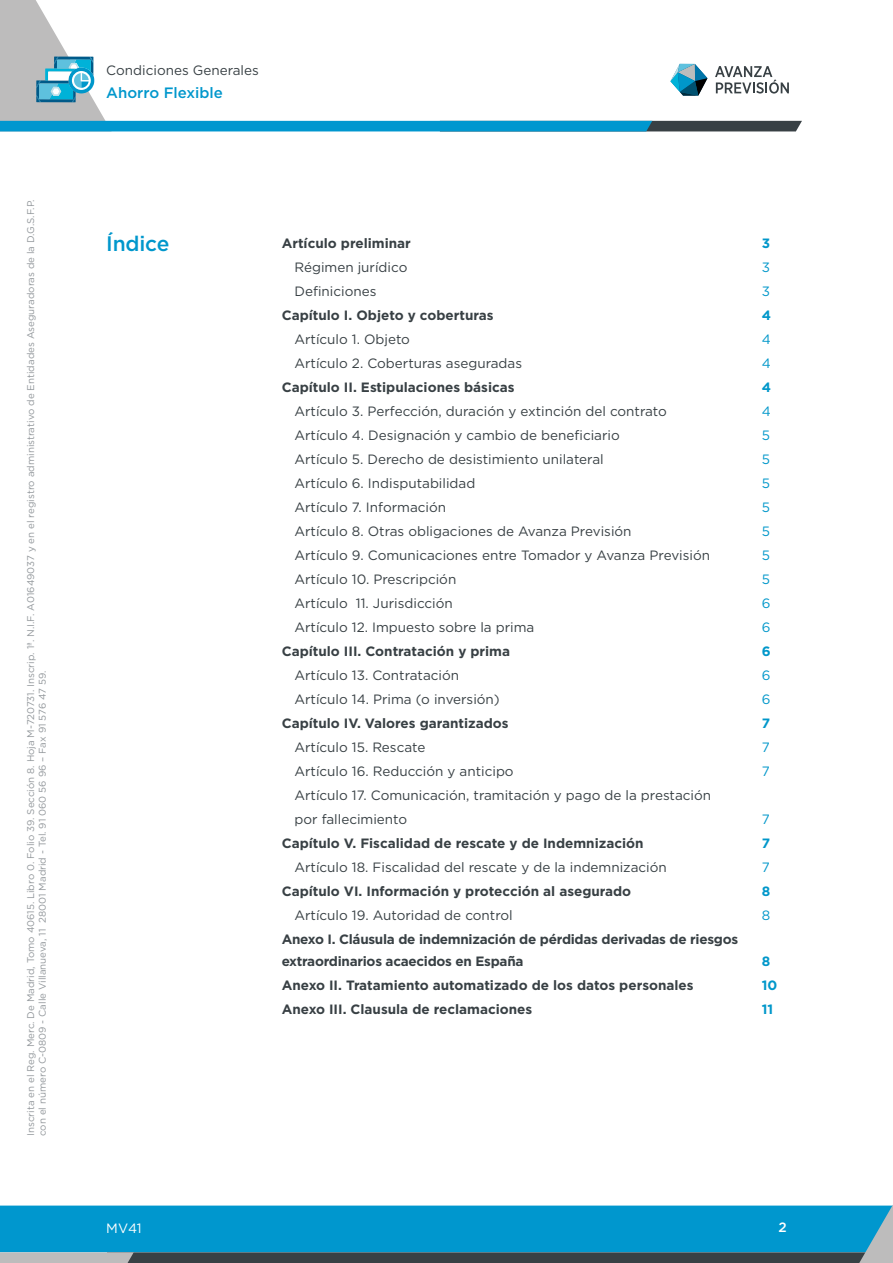
<style>
.page{position:relative;width:893px;height:1263px;background:#fff}
.page>*{position:absolute;margin:0;border:0;box-sizing:border-box;transform-origin:0 0}
.t1{font:500 21px "Gotham";letter-spacing:-.01em;color:#0097cc}
.t2{font:500 15px "Gotham";color:#0097cc}
.t3{font:13.5px/24px "Gotham";color:#384044}
.t4{font:700 13.5px "Gotham";color:#384044}
.t5{font:700 13.5px/22.5px "Gotham";letter-spacing:-.02em;color:#384044}
.t6{font:13.5px "Gotham";color:#0097ca}
.t7{font:700 13.5px "Gotham";color:#0097ca}
.t8{font:13.5px "Gotham";color:#fff}
.t9{font:500 13.5px "Gotham";color:#fff}
.t10{font:9.75px/11.7px "Gotham";color:#92979b}
</style>
<div class="page">
<svg style="left:0;top:1205px;width:893px;height:58px;background:#148db9"></svg>
<svg style="left:0;top:0;width:802px;height:131px"></svg>
<p class="t10" style="left:25px;top:1136px;width:938px;rotate:-90deg">Inscrita en el Reg. Merc. De Madrid, Tomo 40615. Libro 0. Folio 39. Sección 8. Hoja M-720731. Inscrip. 1ª. N.I.F. A01649037 y en el registro administrativo de Entidades Aseguradoras de la D.G.S.F.P. con el número C-0809 - Calle Villanueva, 11 28001 Madrid - Tel. 91 060 56 96 – Fax 91 576 47 59.</p>
<p class="t3" style="left:106px;top:58px;width:154px">Condiciones Generales</p>
<p class="t2" style="left:106px;top:83px;width:118px">Ahorro Flexible</p>
<h1 class="t1" style="left:106px;top:229px;width:65px">Índice</h1>
<p class="t4" style="left:282px;top:234px;width:131px">Artículo preliminar</p>
<p class="t7" style="left:762px;top:234px;width:10px">3</p>
<p class="t3" style="left:294px;top:254px;width:114px">Régimen jurídico</p>
<p class="t6" style="left:762px;top:258px;width:10px">3</p>
<p class="t3" style="left:294px;top:278px;width:83px">Definiciones</p>
<p class="t6" style="left:762px;top:282px;width:10px">3</p>
<p class="t4" style="left:282px;top:306px;width:213px">Capítulo I. Objeto y coberturas</p>
<p class="t7" style="left:762px;top:306px;width:11px">4</p>
<p class="t3" style="left:294px;top:326px;width:117px">Artículo 1. Objeto</p>
<p class="t6" style="left:762px;top:330px;width:11px">4</p>
<p class="t3" style="left:294px;top:350px;width:229px">Artículo 2. Coberturas aseguradas</p>
<p class="t6" style="left:762px;top:354px;width:11px">4</p>
<p class="t4" style="left:282px;top:378px;width:234px">Capítulo II. Estipulaciones básicas</p>
<p class="t7" style="left:762px;top:378px;width:11px">4</p>
<p class="t3" style="left:294px;top:398px;width:374px">Artículo 3. Perfección, duración y extinción del contrato</p>
<p class="t6" style="left:762px;top:402px;width:11px">4</p>
<p class="t3" style="left:294px;top:422px;width:327px">Artículo 4. Designación y cambio de beneficiario</p>
<p class="t6" style="left:762px;top:426px;width:10px">5</p>
<p class="t3" style="left:294px;top:446px;width:311px">Artículo 5. Derecho de desistimiento unilateral</p>
<p class="t6" style="left:762px;top:450px;width:10px">5</p>
<p class="t3" style="left:294px;top:470px;width:182px">Artículo 6. Indisputabilidad</p>
<p class="t6" style="left:762px;top:474px;width:10px">5</p>
<p class="t3" style="left:294px;top:494px;width:153px">Artículo 7. Información</p>
<p class="t6" style="left:762px;top:498px;width:10px">5</p>
<p class="t3" style="left:294px;top:518px;width:339px">Artículo 8. Otras obligaciones de Avanza Previsión</p>
<p class="t6" style="left:762px;top:522px;width:10px">5</p>
<p class="t3" style="left:294px;top:542px;width:417px">Artículo 9. Comunicaciones entre Tomador y Avanza Previsión</p>
<p class="t6" style="left:762px;top:546px;width:10px">5</p>
<p class="t3" style="left:294px;top:566px;width:163px">Artículo 10. Prescripción</p>
<p class="t6" style="left:762px;top:570px;width:10px">5</p>
<p class="t3" style="left:294px;top:590px;width:160px">Artículo 11. Jurisdicción</p>
<p class="t6" style="left:762px;top:594px;width:10px">6</p>
<p class="t3" style="left:294px;top:614px;width:241px">Artículo 12. Impuesto sobre la prima</p>
<p class="t6" style="left:762px;top:618px;width:10px">6</p>
<p class="t4" style="left:282px;top:642px;width:230px">Capítulo III. Contratación y prima</p>
<p class="t7" style="left:762px;top:642px;width:10px">6</p>
<p class="t3" style="left:294px;top:662px;width:166px">Artículo 13. Contratación</p>
<p class="t6" style="left:762px;top:666px;width:10px">6</p>
<p class="t3" style="left:294px;top:686px;width:207px">Artículo 14. Prima (o inversión)</p>
<p class="t6" style="left:762px;top:690px;width:10px">6</p>
<p class="t4" style="left:282px;top:714px;width:228px">Capítulo IV. Valores garantizados</p>
<p class="t7" style="left:762px;top:714px;width:10px">7</p>
<p class="t3" style="left:294px;top:734px;width:132px">Artículo 15. Rescate</p>
<p class="t6" style="left:762px;top:738px;width:10px">7</p>
<p class="t3" style="left:294px;top:758px;width:221px">Artículo 16. Reducción y anticipo</p>
<p class="t6" style="left:762px;top:762px;width:10px">7</p>
<p class="t3" style="left:294px;top:782px;width:418px">Artículo 17. Comunicación, tramitación y pago de la prestación por fallecimiento</p>
<p class="t6" style="left:762px;top:810px;width:10px">7</p>
<p class="t4" style="left:282px;top:834px;width:363px">Capítulo V. Fiscalidad de rescate y de Indemnización</p>
<p class="t7" style="left:762px;top:834px;width:10px">7</p>
<p class="t3" style="left:294px;top:855px;width:374px">Artículo 18. Fiscalidad del rescate y de la indemnización</p>
<p class="t6" style="left:762px;top:858px;width:10px">7</p>
<p class="t4" style="left:282px;top:882px;width:351px">Capítulo VI. Información y protección al asegurado</p>
<p class="t7" style="left:762px;top:882px;width:10px">8</p>
<p class="t3" style="left:294px;top:903px;width:220px">Artículo 19. Autoridad de control</p>
<p class="t6" style="left:762px;top:906px;width:10px">8</p>
<p class="t5" style="left:282px;top:927px;width:458px">Anexo I. Cláusula de indemnización de pérdidas derivadas de riesgos extraordinarios acaecidos en España</p>
<p class="t7" style="left:762px;top:952px;width:10px">8</p>
<p class="t8" style="left:106px;top:1219px;width:37px">MV41</p>
<p class="t4" style="left:282px;top:976px;width:413px">Anexo II. Tratamiento automatizado de los datos personales</p>
<p class="t7" style="left:762px;top:976px;width:17px">10</p>
<p class="t4" style="left:282px;top:1000px;width:252px">Anexo III. Clausula de reclamaciones</p>
<p class="t7" style="left:762px;top:1000px;width:13px">11</p>
<p class="t9" style="left:778px;top:1218px;width:10px">2</p>
</div>
